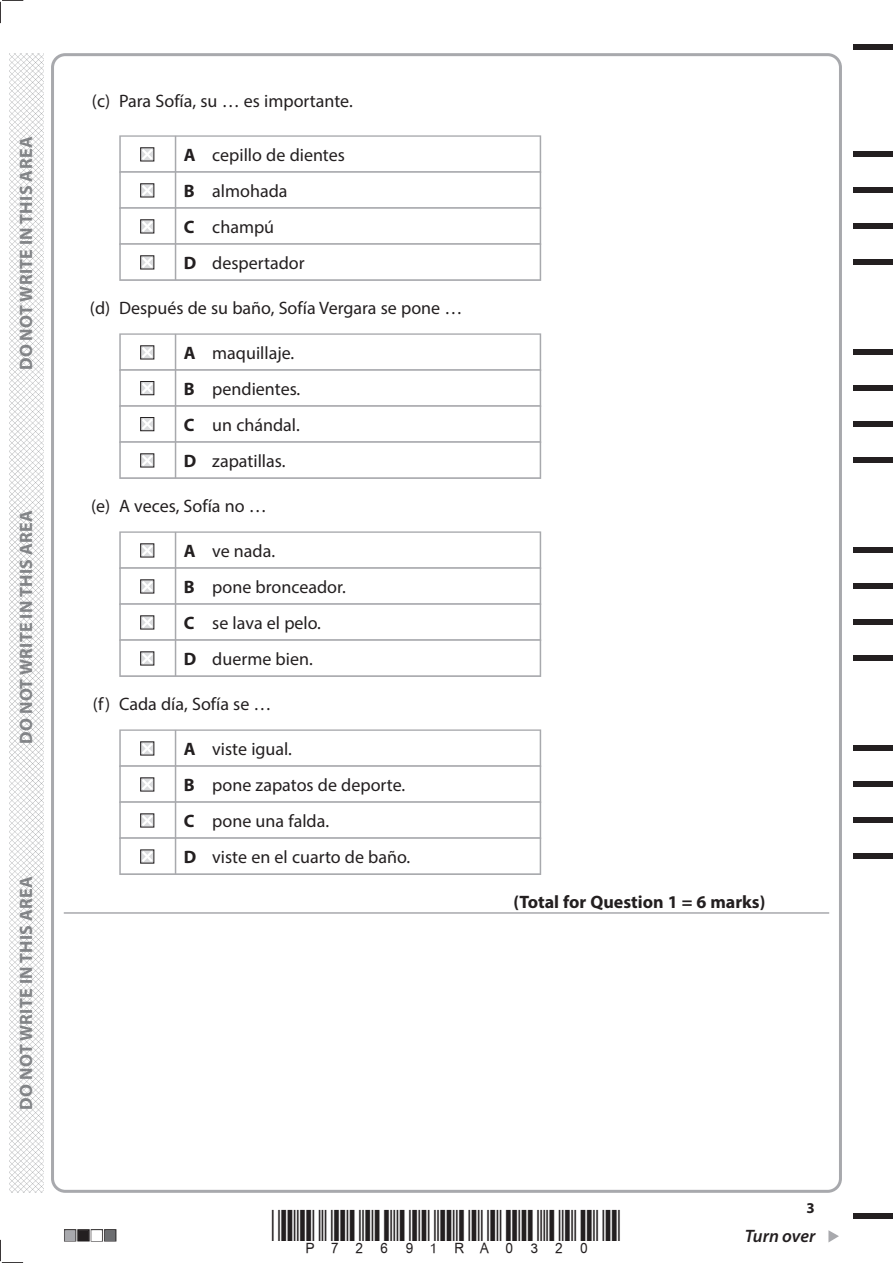
<style>
.page{position:relative;width:893px;height:1263px;background:#fff}
.page>*{position:absolute;margin:0;border:0;box-sizing:border-box;transform-origin:0 0}
.t1{font:18px/36px "Myriad Pro";color:#231f20}
.t2{font:700 18px "Myriad Pro";letter-spacing:.02em;color:#808285}
.t3{font:700 18px "Myriad Pro";color:#231f20}
.t4{font:italic 600 18px "Myriad Pro";letter-spacing:-.005em;color:#231f20}
.t5{font:700 15px "Myriad Pro";color:#231f20}
.s1{font-weight:700}
</style>
<div class="page">
<svg style="left:828px;top:1230px;width:11px;height:12px"></svg>
<div style="left:853px;top:44px;width:40px;height:5px;background:#231f20"></div>
<div style="left:853px;top:1214px;width:40px;height:5px;background:#231f20"></div>
<svg style="left:0;top:0;width:23px;height:23px"></svg>
<svg style="left:0;top:1240px;width:23px;height:23px"></svg>
<img style="left:10px;top:53px;width:34px;height:1140px">
<div style="left:119px;top:135px;width:422px;height:38px;background:#bfc0c3"></div>
<div style="left:121px;top:137px;width:419px;height:34px;background:#fff"></div>
<div style="left:119px;top:171px;width:422px;height:38px;background:#bebfc2"></div>
<div style="left:121px;top:173px;width:419px;height:34px;background:#fff"></div>
<div style="left:119px;top:207px;width:422px;height:38px;background:#bebfc2"></div>
<div style="left:121px;top:209px;width:419px;height:34px;background:#fff"></div>
<div style="left:119px;top:243px;width:422px;height:38px;background:#bdbec1"></div>
<div style="left:121px;top:245px;width:419px;height:34px;background:#fff"></div>
<div style="left:119px;top:333px;width:422px;height:38px;background:#bdbdc0"></div>
<div style="left:121px;top:335px;width:419px;height:34px;background:#fff"></div>
<div style="left:119px;top:369px;width:422px;height:38px;background:#bcbdc0"></div>
<div style="left:121px;top:371px;width:419px;height:34px;background:#fff"></div>
<div style="left:119px;top:405px;width:422px;height:38px;background:#bcbcbf"></div>
<div style="left:121px;top:407px;width:419px;height:34px;background:#fff"></div>
<div style="left:119px;top:441px;width:422px;height:38px;background:#bbbcbf"></div>
<div style="left:121px;top:443px;width:419px;height:34px;background:#fff"></div>
<div style="left:119px;top:531px;width:422px;height:38px;background:#babbbe"></div>
<div style="left:121px;top:533px;width:419px;height:34px;background:#fff"></div>
<div style="left:119px;top:567px;width:422px;height:38px;background:#babbbe"></div>
<div style="left:121px;top:569px;width:419px;height:34px;background:#fff"></div>
<div style="left:119px;top:603px;width:422px;height:38px;background:#bababe"></div>
<div style="left:121px;top:605px;width:419px;height:34px;background:#fff"></div>
<div style="left:119px;top:639px;width:422px;height:38px;background:#babbbe"></div>
<div style="left:121px;top:641px;width:419px;height:34px;background:#fff"></div>
<div style="left:119px;top:729px;width:422px;height:38px;background:#b8b9bc"></div>
<div style="left:121px;top:731px;width:419px;height:34px;background:#fff"></div>
<div style="left:119px;top:765px;width:422px;height:38px;background:#b8b8bc"></div>
<div style="left:121px;top:767px;width:419px;height:34px;background:#fff"></div>
<div style="left:119px;top:801px;width:422px;height:38px;background:#b7b8bb"></div>
<div style="left:121px;top:803px;width:419px;height:34px;background:#fff"></div>
<div style="left:119px;top:837px;width:422px;height:38px;background:#babbbe"></div>
<div style="left:121px;top:839px;width:419px;height:34px;background:#fff"></div>
<hr style="left:64px;top:912px;width:765px;height:2px;background:#a8a9ad">
<svg style="left:140px;top:147px;width:15px;height:15px"></svg>
<hr style="left:175px;top:136px;width:1px;height:36px;background:#a8a9ad">
<svg style="left:140px;top:183px;width:15px;height:15px"></svg>
<hr style="left:175px;top:172px;width:1px;height:36px;background:#a8a9ad">
<svg style="left:140px;top:219px;width:15px;height:15px"></svg>
<hr style="left:175px;top:208px;width:1px;height:36px;background:#a8a9ad">
<svg style="left:140px;top:255px;width:15px;height:15px"></svg>
<hr style="left:175px;top:244px;width:1px;height:36px;background:#a8a9ad">
<svg style="left:140px;top:345px;width:15px;height:15px"></svg>
<hr style="left:175px;top:334px;width:1px;height:36px;background:#a8a9ad">
<svg style="left:140px;top:381px;width:15px;height:15px"></svg>
<hr style="left:175px;top:370px;width:1px;height:36px;background:#a8a9ad">
<svg style="left:140px;top:417px;width:15px;height:15px"></svg>
<hr style="left:175px;top:406px;width:1px;height:36px;background:#a8a9ad">
<svg style="left:140px;top:453px;width:15px;height:15px"></svg>
<hr style="left:175px;top:442px;width:1px;height:36px;background:#a8a9ad">
<svg style="left:140px;top:543px;width:15px;height:15px"></svg>
<hr style="left:175px;top:532px;width:1px;height:36px;background:#a8a9ad">
<svg style="left:140px;top:579px;width:15px;height:15px"></svg>
<hr style="left:175px;top:568px;width:1px;height:36px;background:#a8a9ad">
<svg style="left:140px;top:615px;width:15px;height:15px"></svg>
<hr style="left:175px;top:604px;width:1px;height:36px;background:#a8a9ad">
<svg style="left:140px;top:651px;width:15px;height:15px"></svg>
<hr style="left:175px;top:640px;width:1px;height:36px;background:#a8a9ad">
<svg style="left:140px;top:741px;width:15px;height:15px"></svg>
<hr style="left:175px;top:730px;width:1px;height:36px;background:#a8a9ad">
<svg style="left:140px;top:777px;width:15px;height:15px"></svg>
<hr style="left:175px;top:766px;width:1px;height:36px;background:#a8a9ad">
<svg style="left:140px;top:813px;width:15px;height:15px"></svg>
<hr style="left:175px;top:802px;width:1px;height:36px;background:#a8a9ad">
<svg style="left:140px;top:849px;width:15px;height:15px"></svg>
<hr style="left:175px;top:838px;width:1px;height:36px;background:#a8a9ad">
<div style="left:853px;top:151px;width:40px;height:6px;background:#231f20"></div>
<div style="left:853px;top:187px;width:40px;height:6px;background:#231f20"></div>
<div style="left:853px;top:223px;width:40px;height:6px;background:#231f20"></div>
<div style="left:853px;top:259px;width:40px;height:6px;background:#231f20"></div>
<div style="left:853px;top:349px;width:40px;height:6px;background:#231f20"></div>
<div style="left:853px;top:385px;width:40px;height:6px;background:#231f20"></div>
<div style="left:853px;top:421px;width:40px;height:6px;background:#231f20"></div>
<div style="left:853px;top:457px;width:40px;height:6px;background:#231f20"></div>
<div style="left:853px;top:547px;width:40px;height:6px;background:#231f20"></div>
<div style="left:853px;top:583px;width:40px;height:6px;background:#231f20"></div>
<div style="left:853px;top:619px;width:40px;height:6px;background:#231f20"></div>
<div style="left:853px;top:655px;width:40px;height:6px;background:#231f20"></div>
<div style="left:853px;top:745px;width:40px;height:6px;background:#231f20"></div>
<div style="left:853px;top:781px;width:40px;height:6px;background:#231f20"></div>
<div style="left:853px;top:817px;width:40px;height:6px;background:#231f20"></div>
<div style="left:853px;top:853px;width:40px;height:6px;background:#231f20"></div>
<p class="t2" style="left:14px;top:370px;width:235px;rotate:-90deg">DO NOT WRITE IN THIS AREA</p>
<p class="t2" style="left:14px;top:744px;width:235px;rotate:-90deg">DO NOT WRITE IN THIS AREA</p>
<p class="t2" style="left:14px;top:1110px;width:235px;rotate:-90deg">DO NOT WRITE IN THIS AREA</p>
<p class="t1" style="left:92px;top:83px;width:262px">(c) Para Sofía, su … es importante.</p>
<p class="t1" style="left:184px;top:137px;width:163px"><span class="s1">A</span> cepillo de dientes<br><span class="s1">B</span> almohada<br><span class="s1">C</span> champú<br><span class="s1">D</span> despertador</p>
<p class="t1" style="left:90px;top:290px;width:374px">(d) Después de su baño, Sofía Vergara se pone …</p>
<p class="t1" style="left:184px;top:335px;width:118px"><span class="s1">A</span> maquillaje.<br><span class="s1">B</span> pendientes.<br><span class="s1">C</span> un chándal.<br><span class="s1">D</span> zapatillas.</p>
<p class="t1" style="left:91px;top:488px;width:177px">(e) A veces, Sofía no …</p>
<p class="t1" style="left:184px;top:533px;width:163px"><span class="s1">A</span> ve nada.<br><span class="s1">B</span> pone bronceador.<br><span class="s1">C</span> se lava el pelo.<br><span class="s1">D</span> duerme bien.</p>
<p class="t1" style="left:93px;top:686px;width:180px">(f) Cada día, Sofía se …</p>
<p class="t1" style="left:184px;top:731px;width:228px"><span class="s1">A</span> viste igual.<br><span class="s1">B</span> pone zapatos de deporte.<br><span class="s1">C</span> pone una falda.<br><span class="s1">D</span> viste en el cuarto de baño.</p>
<p class="t3" style="left:513px;top:890px;width:254px">(Total for Question 1 = 6 marks)</p>
<p class="t5" style="left:806px;top:1198px;width:10px">3</p>
<p class="t4" style="left:745px;top:1225px;width:72px">Turn over</p>
</div>
